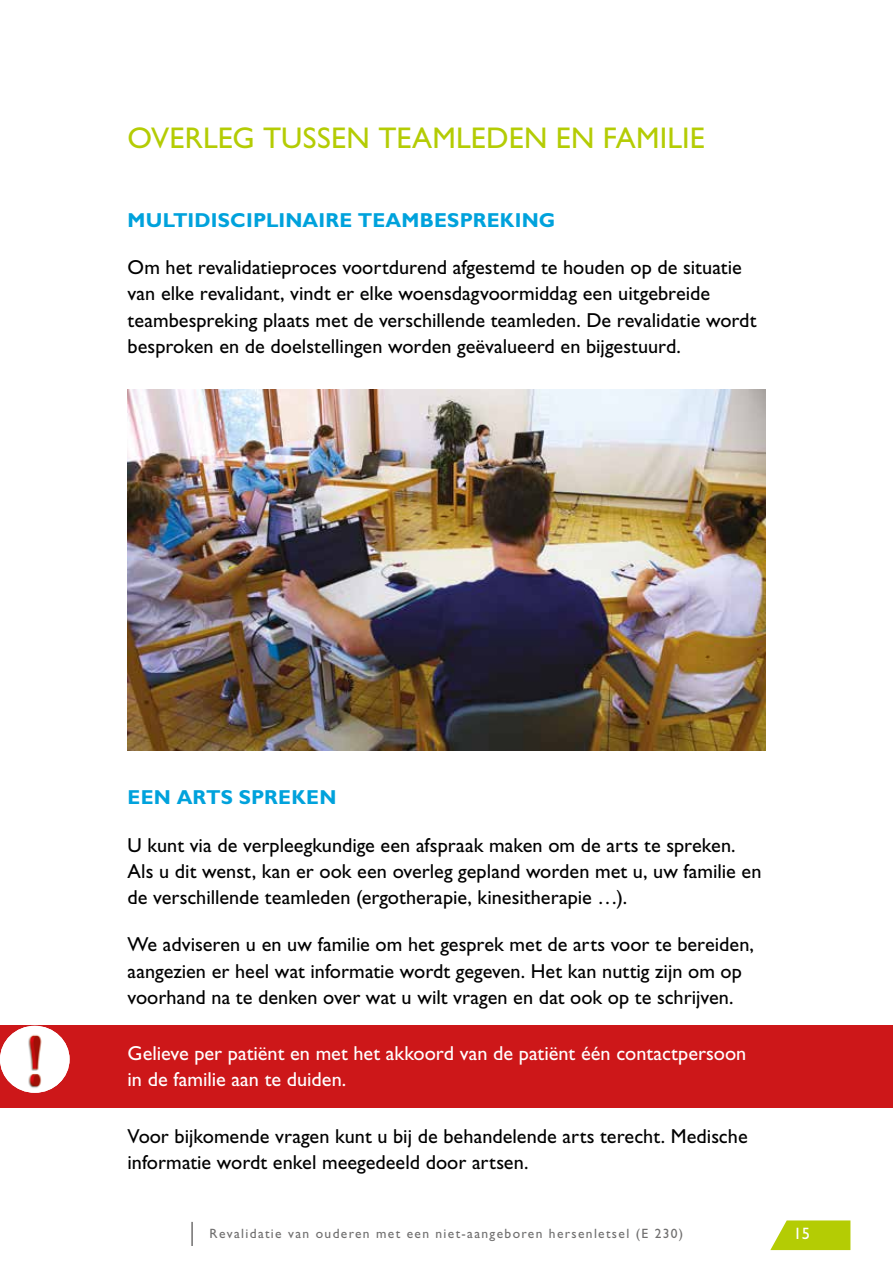
<style>
.page{position:relative;width:893px;height:1263px;background:#fff}
.page>*{position:absolute;margin:0;border:0;box-sizing:border-box;transform-origin:0 0}
.t1{font:30px "Gill Sans Std";letter-spacing:.005em;color:#b4cc04}
.t2{font:20.25px/26.2px "Gill Sans Std";color:#000}
.t3{font:20.25px/26.2px "Gill Sans Std";color:#fff}
.t4{font:700 20.25px "Gill Sans Std";letter-spacing:.01em;color:#00a2dc}
.t5{font:16.5px "Gill Sans Std";color:#fff}
.t6{font:13.5px "Gill Sans Std";letter-spacing:.1em;color:#706f6f}
</style>
<div class="page">
<hr style="left:191px;top:1222px;width:2px;height:24px;background:#706f6f">
<svg style="left:770px;top:1220px;width:80px;height:30px;background:#bdd222"></svg>
<div style="left:0;top:1026px;width:893px;height:82px;background:#cd1719"></div>
<img style="left:0;top:1026px;width:70px;height:67px">
<img style="left:128px;top:389px;width:637px;height:362px">
<h1 class="t1" style="left:128px;top:121px;width:579px">OVERLEG TUSSEN TEAMLEDEN EN FAMILIE</h1>
<p class="t4" style="left:128px;top:208px;width:429px">MULTIDISCIPLINAIRE TEAMBESPREKING</p>
<p class="t2" style="left:128px;top:254px;width:630px">Om het revalidatieproces voortdurend afgestemd te houden op de situatie van elke revalidant, vindt er elke woensdagvoormiddag een uitgebreide teambespreking plaats met de verschillende teamleden. De revalidatie wordt besproken en de doelstellingen worden geëvalueerd en bijgestuurd.</p>
<p class="t4" style="left:128px;top:785px;width:210px">EEN ARTS SPREKEN</p>
<p class="t2" style="left:128px;top:832px;width:635px">U kunt via de verpleegkundige een afspraak maken om de arts te spreken.<br>Als u dit wenst, kan er ook een overleg gepland worden met u, uw familie en de verschillende teamleden (ergotherapie, kinesitherapie …).</p>
<p class="t2" style="left:128px;top:931px;width:628px">We adviseren u en uw familie om het gesprek met de arts voor te bereiden, aangezien er heel wat informatie wordt gegeven. Het kan nuttig zijn om op voorhand na te denken over wat u wilt vragen en dat ook op te schrijven.</p>
<p class="t3" style="left:128px;top:1040px;width:620px">Gelieve per patiënt en met het akkoord van de patiënt één contactpersoon in de familie aan te duiden.</p>
<p class="t2" style="left:128px;top:1123px;width:622px">Voor bijkomende vragen kunt u bij de behandelende arts terecht. Medische informatie wordt enkel meegedeeld door artsen.</p>
<p class="t6" style="left:210px;top:1226px;width:475px">Revalidatie van ouderen met een niet-aangeboren hersenletsel (E 230)</p>
<p class="t5" style="left:793px;top:1224px;width:18px">15</p>
</div>
